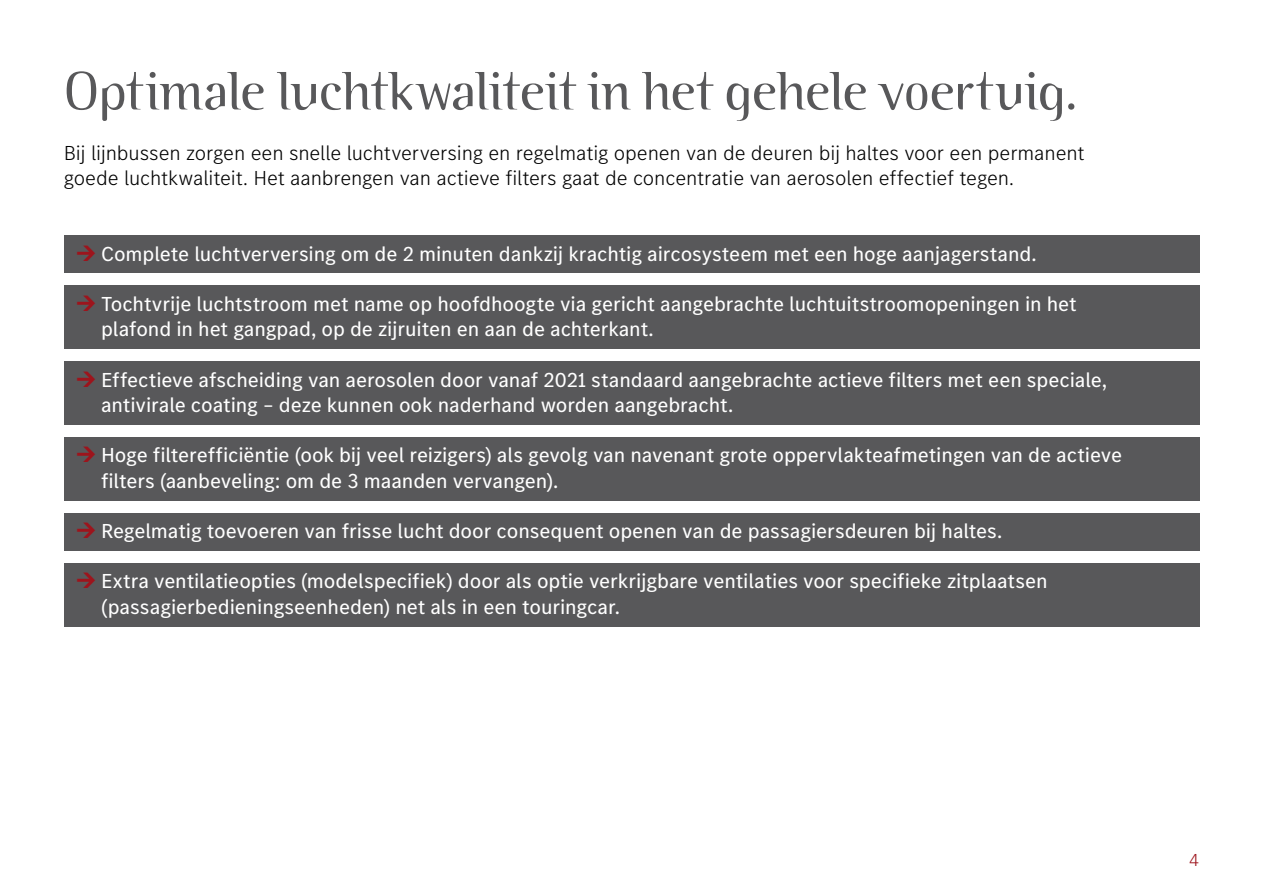
<style>
.page{position:relative;width:1263px;height:893px;background:#fff}
.page>*{position:absolute;margin:0;border:0;box-sizing:border-box;transform-origin:0 0}
.t1{font:300 54px "Binary Com";letter-spacing:-.01em;color:#58585a}
.t2{font:21px/25.2px "MB Corpo S Text";letter-spacing:-.005em;color:#fff}
.t3{font:300 21px/25.2px "MB Corpo S Text";letter-spacing:-.005em;color:#000}
.t4{font:300 18px "MB Corpo S Text";color:#9d141c}
</style>
<div class="page">
<div style="left:64px;top:235px;width:1135px;height:38px;background:#58585a"></div>
<div style="left:64px;top:361px;width:1135px;height:63px;background:#58585a"></div>
<div style="left:64px;top:437px;width:1135px;height:63px;background:#58585a"></div>
<div style="left:64px;top:513px;width:1135px;height:37px;background:#58585a"></div>
<div style="left:64px;top:563px;width:1135px;height:63px;background:#58585a"></div>
<div style="left:64px;top:286px;width:1135px;height:63px;background:#58585a"></div>
<h1 class="t1" style="left:64px;top:59px;width:1015px">Optimale luchtkwaliteit in het gehele voertuig.</h1>
<p class="t3" style="left:64px;top:139px;width:1022px">Bij lijnbussen zorgen een snelle luchtverversing en regelmatig openen van de deuren bij haltes voor een permanent goede luchtkwaliteit. Het aanbrengen van actieve filters gaat de concentratie van aerosolen effectief tegen.</p>
<p class="t2" style="left:101px;top:240px;width:937px">Complete luchtverversing om de 2 minuten dankzij krachtig aircosysteem met een hoge aanjagerstand.</p>
<p class="t2" style="left:101px;top:291px;width:977px">Tochtvrije luchtstroom met name op hoofdhoogte via gericht aangebrachte luchtuitstroomopeningen in het plafond in het gangpad, op de zijruiten en aan de achterkant.</p>
<p class="t2" style="left:101px;top:366px;width:1007px">Effectieve afscheiding van aerosolen door vanaf 2021 standaard aangebrachte actieve filters met een speciale, antivirale coating – deze kunnen ook naderhand worden aangebracht.</p>
<p class="t2" style="left:101px;top:442px;width:1022px">Hoge filterefficiëntie (ook bij veel reizigers) als gevolg van navenant grote oppervlakteafmetingen van de actieve filters (aanbeveling: om de 3 maanden vervangen).</p>
<p class="t2" style="left:101px;top:517px;width:903px">Regelmatig toevoeren van frisse lucht door consequent openen van de passagiersdeuren bij haltes.</p>
<p class="t2" style="left:101px;top:568px;width:948px">Extra ventilatieopties (modelspecifiek) door als optie verkrijgbare ventilaties voor specifieke zitplaatsen (passagierbedieningseenheden) net als in een touringcar.</p>
<p class="t4" style="left:1189px;top:847px;width:12px">4</p>
</div>
